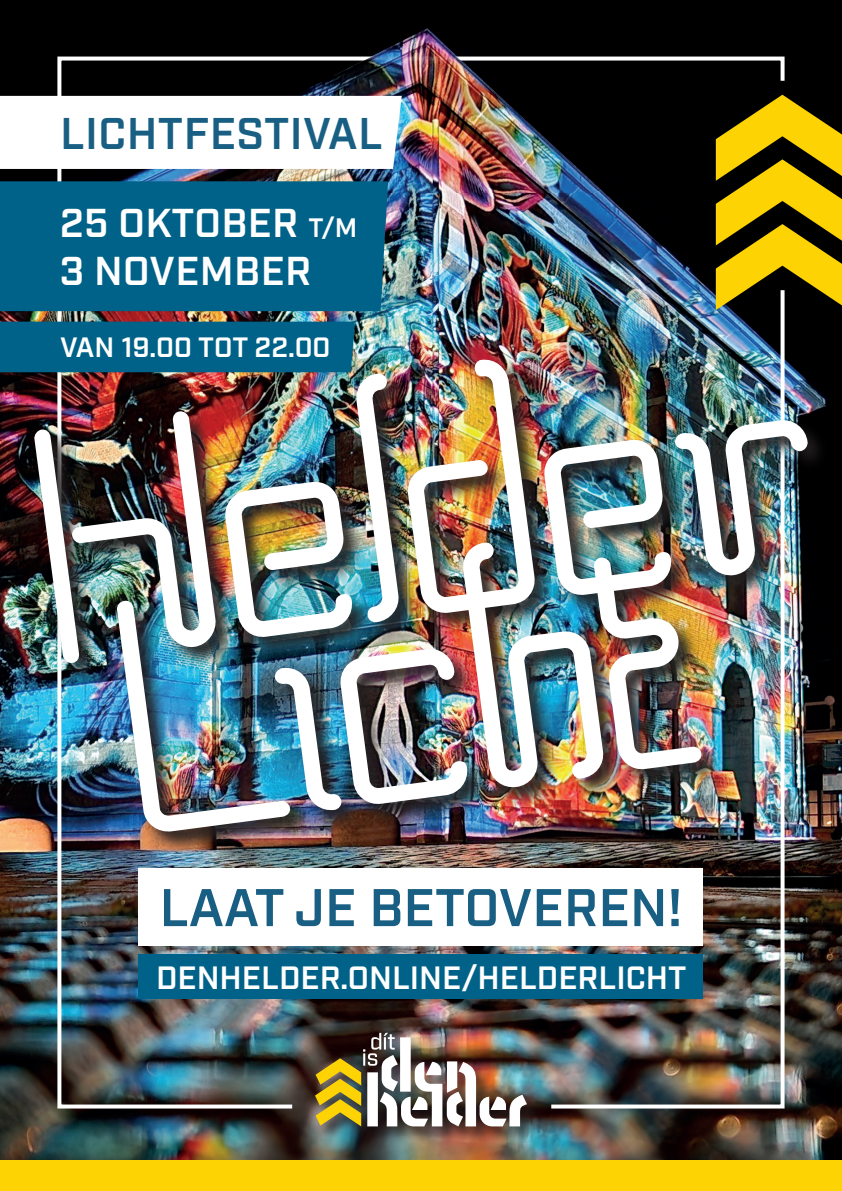
<style>
.page{position:relative;width:842px;height:1191px;background:#fff}
.page>*{position:absolute;margin:0;border:0;box-sizing:border-box;transform-origin:0 0}
.t1{font:600 52.9px "Industry";color:#185f83}
.t2{font:600 44.4px "Industry";letter-spacing:.01em;color:#185f83}
.t3{font:600 40.3px/48.3px "Industry";letter-spacing:.01em;color:#fff}
.t4{font:600 32.2px "Industry";color:#fff}
.t5{font:600 27.9px "Industry";color:#fff}
.s1{font-size:26.7px}
</style>
<div class="page">
<img style="left:0;top:0;width:842px;height:1160px">
<div style="left:0;top:1160px;width:842px;height:31px;background:#fed304"></div>
<div style="left:315px;top:1031px;width:228px;height:112px;background:#231f20;opacity:.75"></div>
<svg style="left:315px;top:1110px;width:212px;height:16px"></svg>
<img style="left:55px;top:55px;width:731px;height:1055px">
<img style="left:32px;top:357px;width:798px;height:497px">
<img style="left:34px;top:358px;width:774px;height:475px">
<svg style="left:716px;top:95px;width:126px;height:215px;background:#947b04"></svg>
<img style="left:334px;top:0;width:285px;height:193px">
<svg style="left:0;top:96px;width:402px;height:73px"></svg>
<div style="left:0;top:181px;width:388px;height:130px;background:#006288"></div>
<div style="left:0;top:322px;width:355px;height:50px;background:#006288"></div>
<h2 class="t2" style="left:60px;top:107px;width:324px">LICHTFESTIVAL</h2>
<p class="t3" style="left:60px;top:200px;width:299px">25 OKTOBER <span class="s1">T/M<br></span>3 NOVEMBER</p>
<p class="t5" style="left:60px;top:331px;width:272px">VAN 19.00 TOT 22.00</p>
<h1 class="t1" style="left:159px;top:876px;width:524px">LAAT JE BETOVEREN!</h1>
<p class="t4" style="left:156px;top:958px;width:532px">DENHELDER.ONLINE/HELDERLICHT</p>
</div>
